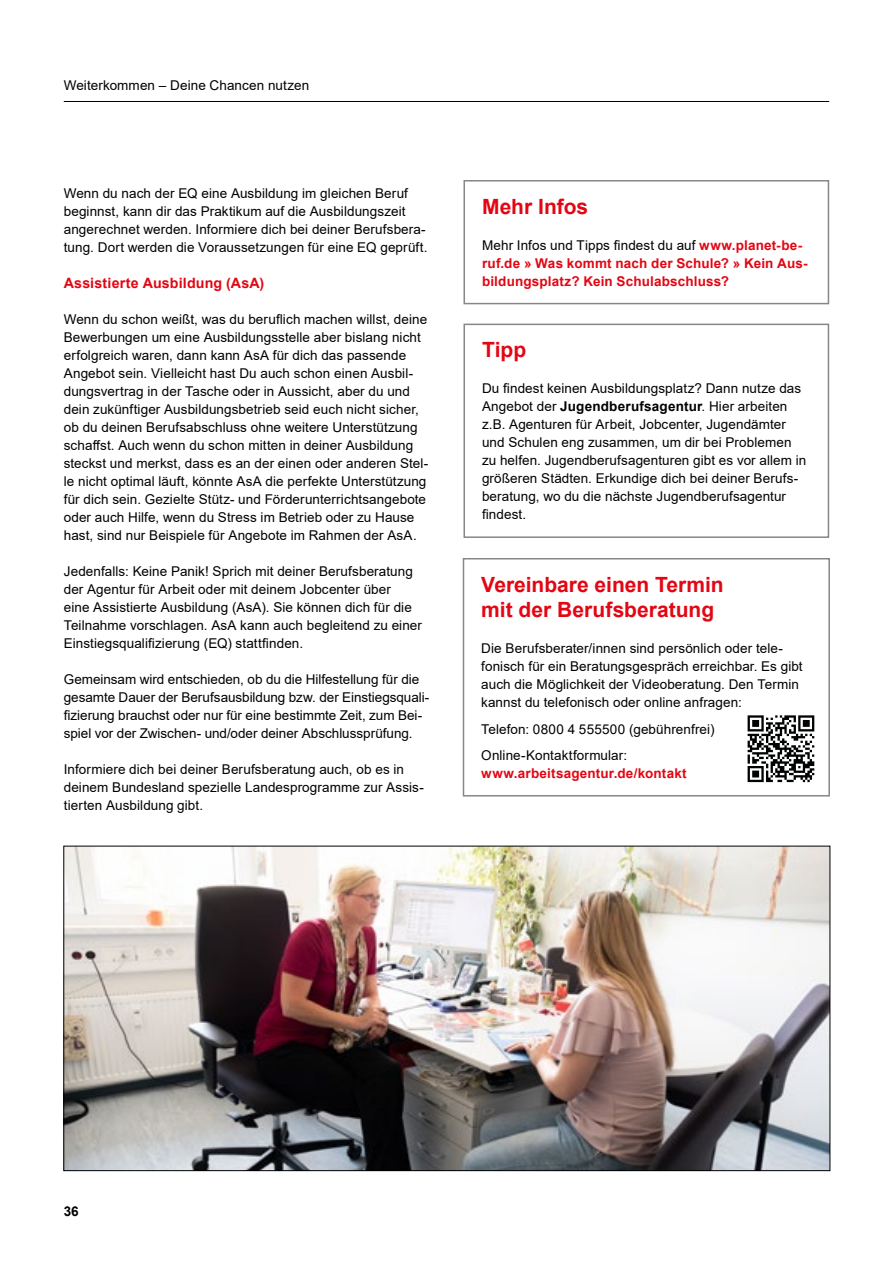
<style>
.page{position:relative;width:893px;height:1263px;background:#fff}
.page>*{position:absolute;margin:0;border:0;box-sizing:border-box;transform-origin:0 0}
.h2_Headline_Infokast{font:700 21px/25.2px "Arial";color:#e30613}
.h2_Subheadline_bold{font:700 14.25px "Arial";letter-spacing:.01em;color:#e30613}
.p_Fließtext{font:13.5px/18px "Arial";letter-spacing:.005em;color:#000}
.p_Fließtext_Infokast{font:13.5px/18px "Arial";letter-spacing:.005em;color:#000}
.p_Fließtext_Infokast-2{font:700 13.5px/18px "Arial";letter-spacing:.015em;color:#e30613}
.t1{font:700 13.5px "Arial";color:#000}
.s1{font-weight:400;color:#000}
.s2{font-weight:700}
</style>
<div class="page">
<hr style="left:64px;top:101px;width:765px;height:1px;background:#000">
<div style="left:463px;top:180px;width:366px;height:124px;border:2px solid #878787"></div>
<div style="left:463px;top:324px;width:366px;height:214px;border:2px solid #878787"></div>
<div style="left:463px;top:558px;width:367px;height:238px;border:2px solid #878787"></div>
<svg style="left:747px;top:715px;width:68px;height:68px"></svg>
<svg style="left:748px;top:715px;width:66px;height:67px"></svg>
<img style="left:65px;top:848px;width:763px;height:321px">
<p class="p_Fließtext" style="left:64px;top:76px;width:247px">Weiterkommen – Deine Chancen nutzen</p>
<p class="p_Fließtext" style="left:64px;top:184px;width:365px">Wenn du nach der EQ eine Ausbildung im gleichen Beruf beginnst, kann dir das Praktikum auf die Ausbildungszeit angerechnet werden. Informiere dich bei deiner Berufsbera&shy;tung. Dort werden die Voraussetzungen für eine EQ geprüft.</p>
<h2 class="h2_Subheadline_bold" style="left:64px;top:273px;width:202px">Assistierte Ausbildung (AsA)</h2>
<p class="p_Fließtext" style="left:64px;top:310px;width:366px">Wenn du schon weißt, was du beruflich machen willst, deine Bewerbungen um eine Ausbildungsstelle aber bislang nicht erfolgreich waren, dann kann AsA für dich das passende Angebot sein. Vielleicht hast Du auch schon einen Ausbil&shy;dungsvertrag in der Tasche oder in Aussicht, aber du und dein zukünftiger Ausbildungsbetrieb seid euch nicht sicher, ob du deinen Berufsabschluss ohne weitere Unterstützung schaffst. Auch wenn du schon mitten in deiner Ausbildung steckst und merkst, dass es an der einen oder anderen Stel&shy;le nicht optimal läuft, könnte AsA die perfekte Unterstützung für dich sein. Gezielte Stütz- und Förderunterrichtsangebote oder auch Hilfe, wenn du Stress im Betrieb oder zu Hause hast, sind nur Beispiele für Angebote im Rahmen der AsA.</p>
<p class="p_Fließtext" style="left:64px;top:562px;width:360px">Jedenfalls: Keine Panik! Sprich mit deiner Berufsberatung der Agentur für Arbeit oder mit deinem Jobcenter über<br>eine Assistierte Ausbildung (AsA). Sie können dich für die Teilnahme vorschlagen. AsA kann auch begleitend zu einer Einstiegsqualifizierung (EQ) stattfinden.</p>
<p class="p_Fließtext" style="left:64px;top:670px;width:367px">Gemeinsam wird entschieden, ob du die Hilfestellung für die gesamte Dauer der Berufsausbildung bzw. der Einstiegsquali&shy;fizierung brauchst oder nur für eine bestimmte Zeit, zum Bei&shy;spiel vor der Zwischen- und/oder deiner Abschlussprüfung.</p>
<p class="p_Fließtext" style="left:64px;top:760px;width:362px">Informiere dich bei deiner Berufsberatung auch, ob es in deinem Bundesland spezielle Landesprogramme zur Assis&shy;tierten Ausbildung gibt.</p>
<h2 class="h2_Headline_Infokast" style="left:482px;top:194px;width:108px">Mehr Infos</h2>
<p class="p_Fließtext_Infokast-2" style="left:482px;top:236px;width:327px"><span class="s1">Mehr Infos und Tipps findest du auf</span> www.planet-be&shy;ruf.de » Was kommt nach der Schule? » Kein Aus&shy;bildungsplatz? Kein Schulabschluss?</p>
<h2 class="h2_Headline_Infokast" style="left:482px;top:338px;width:46px">Tipp</h2>
<p class="p_Fließtext_Infokast" style="left:482px;top:380px;width:326px">Du findest keinen Ausbildungsplatz? Dann nutze das Angebot der <span class="s2">Jugendberufsagentur</span>. Hier arbeiten z.B. Agenturen für Arbeit, Jobcenter, Jugendämter und Schulen eng zusammen, um dir bei Problemen zu helfen. Jugendberufsagenturen gibt es vor allem in größeren Städten. Erkundige dich bei deiner Berufs&shy;beratung, wo du die nächste Jugendberufsagentur findest.</p>
<h2 class="h2_Headline_Infokast" style="left:481px;top:572px;width:244px">Vereinbare einen Termin mit der Berufsberatung</h2>
<p class="p_Fließtext_Infokast" style="left:481px;top:639px;width:323px">Die Berufsberater/innen sind persönlich oder tele&shy;fonisch für ein Beratungsgespräch erreichbar. Es gibt auch die Möglichkeit der Videoberatung. Den Termin kannst du telefonisch oder online anfragen:</p>
<p class="p_Fließtext_Infokast" style="left:481px;top:720px;width:235px">Telefon: 0800 4 555500 (gebührenfrei)</p>
<p class="p_Fließtext_Infokast-2" style="left:481px;top:746px;width:207px"><span class="s1">Online-Kontaktformular: </span>www.arbeitsagentur.de/kontakt</p>
<p class="t1" style="left:64px;top:1202px;width:17px">36</p>
</div>
